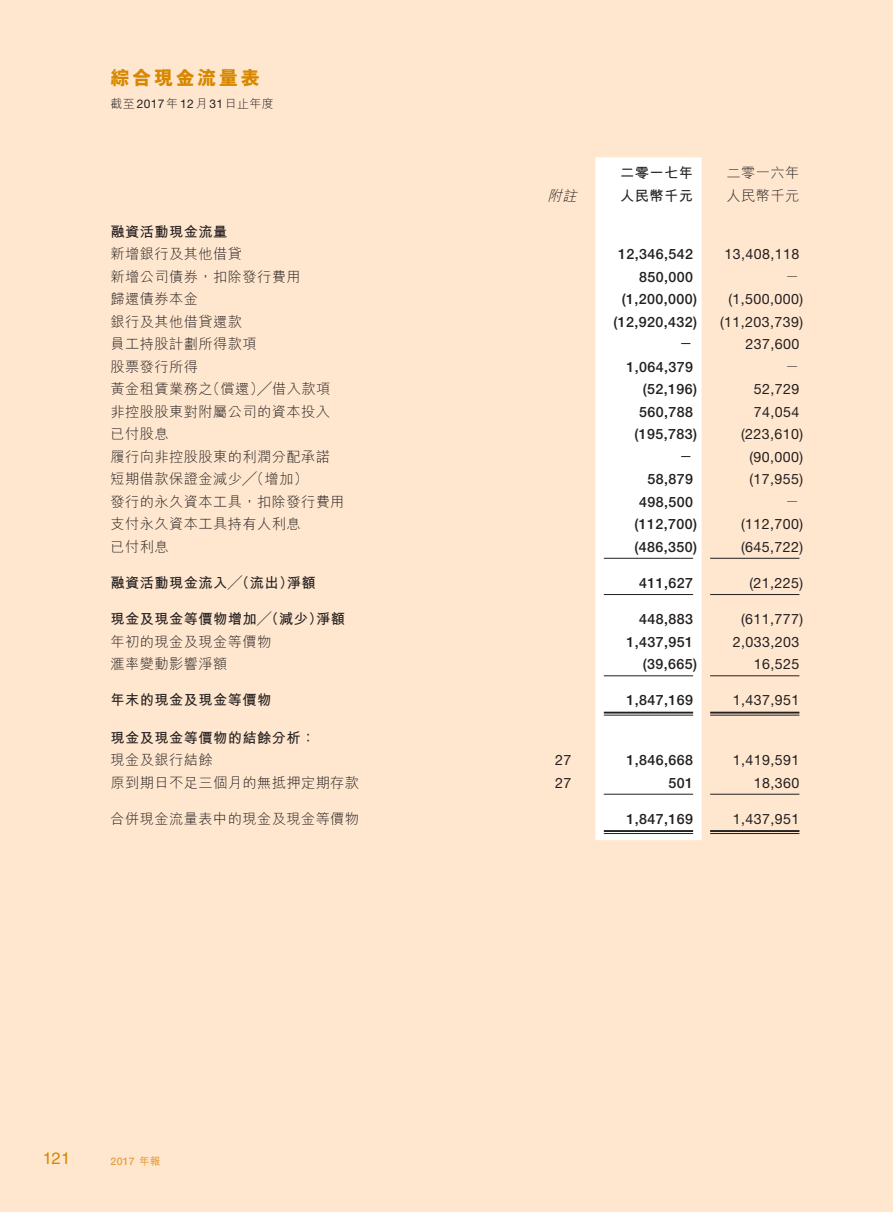
<style>
.page{position:relative;width:893px;height:1212px;background:#fff}
.page>*{position:absolute;margin:0;border:0;box-sizing:border-box;transform-origin:0 0}
.t1{font:800 19.5px "M Hei HK";letter-spacing:.11em;color:#d78800}
.t2{font:16.5px "Helvetica LT Std";color:#d78800}
._1__內文{font:300 14.25px "M Hei HK";letter-spacing:.03em;color:#231f20}
._1__內文-2{font:500 14.25px "Helvetica Neue LT Std";letter-spacing:.03em;color:#231f20}
._1__內文-3{font:14.25px "Helvetica Neue LT Std";letter-spacing:.03em;color:#231f20}
._1__內文-4{font:700 14.25px "M Hei HK";letter-spacing:.03em;color:#231f20}
._1__內文-5{font:italic 300 14.25px "M Hei HK";color:#231f20}
.t3{font:300 12px "M Hei HK";letter-spacing:.03em;color:#231f20}
.t4{font:500 10.5px "Helvetica Neue LT Std";color:#e69f3e}
.s1{font-family:"Helvetica Neue LT Std";font-weight:400}
.s2{font-family:"M Hei HK";font-weight:700}
</style>
<div class="page">
<div style="left:0;top:0;width:892px;height:1212px;background:#ffe6ce"></div>
<div style="left:595px;top:157px;width:107px;height:683px;background:#fff"></div>
<hr style="left:604px;top:558px;width:89px;height:1px;background:#231f20">
<hr style="left:710px;top:558px;width:89px;height:1px;background:#231f20">
<hr style="left:604px;top:594px;width:89px;height:1px;background:#231f20">
<hr style="left:710px;top:594px;width:89px;height:1px;background:#231f20">
<hr style="left:604px;top:675px;width:89px;height:1px;background:#231f20">
<hr style="left:710px;top:675px;width:89px;height:1px;background:#231f20">
<hr style="left:604px;top:712px;width:89px;height:1px;background:#231f20">
<hr style="left:604px;top:715px;width:89px;height:1px;background:#231f20">
<hr style="left:710px;top:712px;width:89px;height:1px;background:#231f20">
<hr style="left:710px;top:715px;width:89px;height:1px;background:#231f20">
<hr style="left:604px;top:794px;width:89px;height:1px;background:#231f20">
<hr style="left:710px;top:794px;width:89px;height:1px;background:#231f20">
<hr style="left:604px;top:830px;width:89px;height:2px;background:#231f20">
<hr style="left:604px;top:833px;width:89px;height:1px;background:#231f20">
<hr style="left:710px;top:830px;width:89px;height:2px;background:#231f20">
<hr style="left:710px;top:833px;width:89px;height:1px;background:#231f20">
<h1 class="t1" style="left:111px;top:68px;width:151px">綜合現金流量表</h1>
<p class="t3" style="left:111px;top:97px;width:165px">截至<span class="s1">2017</span>年<span class="s1">12</span>月<span class="s1">31</span>日止年度</p>
<p class="_1__內文-4" style="left:620px;top:162px;width:74px">二零一七年</p>
<p class="_1__內文" style="left:727px;top:166px;width:74px">二零一六年</p>
<p class="_1__內文-5" style="left:547px;top:188px;width:34px">附註</p>
<p class="_1__內文-4" style="left:620px;top:185px;width:74px">人民幣千元</p>
<p class="_1__內文" style="left:727px;top:188px;width:74px">人民幣千元</p>
<p class="_1__內文-4" style="left:111px;top:221px;width:118px">融資活動現金流量</p>
<p class="_1__內文" style="left:111px;top:247px;width:133px">新增銀行及其他借貸</p>
<p class="_1__內文-2" style="left:618px;top:245px;width:76px">12,346,542</p>
<p class="_1__內文-3" style="left:724px;top:245px;width:76px">13,408,118</p>
<p class="_1__內文" style="left:111px;top:269px;width:192px">新增公司債券，扣除發行費用</p>
<p class="_1__內文-2" style="left:639px;top:268px;width:55px">850,000</p>
<p class="_1__內文" style="left:785px;top:269px;width:16px">－</p>
<p class="_1__內文" style="left:111px;top:292px;width:89px">歸還債券本金</p>
<p class="_1__內文-2" style="left:622px;top:290px;width:77px">(1,200,000)</p>
<p class="_1__內文-3" style="left:728px;top:290px;width:76px">(1,500,000)</p>
<p class="_1__內文" style="left:111px;top:314px;width:133px">銀行及其他借貸還款</p>
<p class="_1__內文-2" style="left:613px;top:313px;width:85px">(12,920,432)</p>
<p class="_1__內文-3" style="left:720px;top:313px;width:85px">(11,203,739)</p>
<p class="_1__內文" style="left:111px;top:337px;width:148px">員工持股計劃所得款項</p>
<p class="_1__內文-4" style="left:679px;top:333px;width:16px">－</p>
<p class="_1__內文-3" style="left:745px;top:335px;width:55px">237,600</p>
<p class="_1__內文" style="left:111px;top:359px;width:89px">股票發行所得</p>
<p class="_1__內文-2" style="left:627px;top:358px;width:68px">1,064,379</p>
<p class="_1__內文" style="left:785px;top:359px;width:16px">－</p>
<p class="_1__內文" style="left:111px;top:382px;width:221px">黃金租賃業務之（償還）╱借入款項</p>
<p class="_1__內文-2" style="left:643px;top:380px;width:56px">(52,196)</p>
<p class="_1__內文-3" style="left:754px;top:380px;width:47px">52,729</p>
<p class="_1__內文" style="left:111px;top:404px;width:221px">非控股股東對附屬公司的資本投入</p>
<p class="_1__內文-2" style="left:639px;top:403px;width:55px">560,788</p>
<p class="_1__內文-3" style="left:754px;top:403px;width:47px">74,054</p>
<p class="_1__內文" style="left:111px;top:427px;width:60px">已付股息</p>
<p class="_1__內文-2" style="left:634px;top:425px;width:64px">(195,783)</p>
<p class="_1__內文-3" style="left:741px;top:425px;width:64px">(223,610)</p>
<p class="_1__內文" style="left:111px;top:449px;width:221px">履行向非控股股東的利潤分配承諾</p>
<p class="_1__內文-4" style="left:679px;top:446px;width:16px">－</p>
<p class="_1__內文-3" style="left:749px;top:448px;width:55px">(90,000)</p>
<p class="_1__內文" style="left:111px;top:472px;width:199px">短期借款保證金減少╱（增加）</p>
<p class="_1__內文-2" style="left:648px;top:470px;width:47px">58,879</p>
<p class="_1__內文-3" style="left:749px;top:470px;width:55px">(17,955)</p>
<p class="_1__內文" style="left:111px;top:494px;width:235px">發行的永久資本工具，扣除發行費用</p>
<p class="_1__內文-2" style="left:639px;top:493px;width:55px">498,500</p>
<p class="_1__內文" style="left:785px;top:494px;width:16px">－</p>
<p class="_1__內文" style="left:111px;top:517px;width:192px">支付永久資本工具持有人利息</p>
<p class="_1__內文-2" style="left:634px;top:515px;width:64px">(112,700)</p>
<p class="_1__內文-3" style="left:741px;top:515px;width:64px">(112,700)</p>
<p class="_1__內文" style="left:111px;top:539px;width:60px">已付利息</p>
<p class="_1__內文-2" style="left:634px;top:538px;width:64px">(486,350)</p>
<p class="_1__內文-3" style="left:741px;top:538px;width:64px">(645,722)</p>
<p class="_1__內文-4" style="left:111px;top:572px;width:207px">融資活動現金流入╱（流出）淨額</p>
<p class="_1__內文-2" style="left:639px;top:574px;width:55px">411,627</p>
<p class="_1__內文-3" style="left:749px;top:574px;width:55px">(21,225)</p>
<p class="_1__內文-4" style="left:111px;top:608px;width:236px">現金及現金等價物增加╱（減少）淨額</p>
<p class="_1__內文-2" style="left:639px;top:610px;width:55px">448,883</p>
<p class="_1__內文-3" style="left:741px;top:610px;width:64px">(611,777)</p>
<p class="_1__內文" style="left:111px;top:634px;width:162px">年初的現金及現金等價物</p>
<p class="_1__內文-2" style="left:627px;top:633px;width:68px">1,437,951</p>
<p class="_1__內文-3" style="left:733px;top:633px;width:68px">2,033,203</p>
<p class="_1__內文" style="left:111px;top:657px;width:118px">滙率變動影響淨額</p>
<p class="_1__內文-2" style="left:643px;top:655px;width:56px">(39,665)</p>
<p class="_1__內文-3" style="left:754px;top:655px;width:47px">16,525</p>
<p class="_1__內文-4" style="left:111px;top:690px;width:162px">年末的現金及現金等價物</p>
<p class="_1__內文-2" style="left:627px;top:692px;width:68px">1,847,169</p>
<p class="_1__內文-3" style="left:733px;top:692px;width:68px">1,437,951</p>
<p class="_1__內文-4" style="left:111px;top:727px;width:206px">現金及現金等價物的結餘分析：</p>
<p class="_1__內文" style="left:111px;top:752px;width:104px">現金及銀行結餘</p>
<p class="_1__內文-3" style="left:555px;top:751px;width:18px">27</p>
<p class="_1__內文-2" style="left:627px;top:751px;width:68px">1,846,668</p>
<p class="_1__內文-3" style="left:733px;top:751px;width:68px">1,419,591</p>
<p class="_1__內文" style="left:111px;top:775px;width:250px">原到期日不足三個月的無抵押定期存款</p>
<p class="_1__內文-3" style="left:555px;top:774px;width:18px">27</p>
<p class="_1__內文-2" style="left:669px;top:774px;width:26px">501</p>
<p class="_1__內文-3" style="left:754px;top:774px;width:47px">18,360</p>
<p class="_1__內文" style="left:111px;top:811px;width:250px">合併現金流量表中的現金及現金等價物</p>
<p class="_1__內文-2" style="left:627px;top:810px;width:68px">1,847,169</p>
<p class="_1__內文-3" style="left:733px;top:810px;width:68px">1,437,951</p>
<p class="t2" style="left:43px;top:1149px;width:29px">121</p>
<p class="t4" style="left:111px;top:1155px;width:51px">2017 <span class="s2">年報</span></p>
</div>
